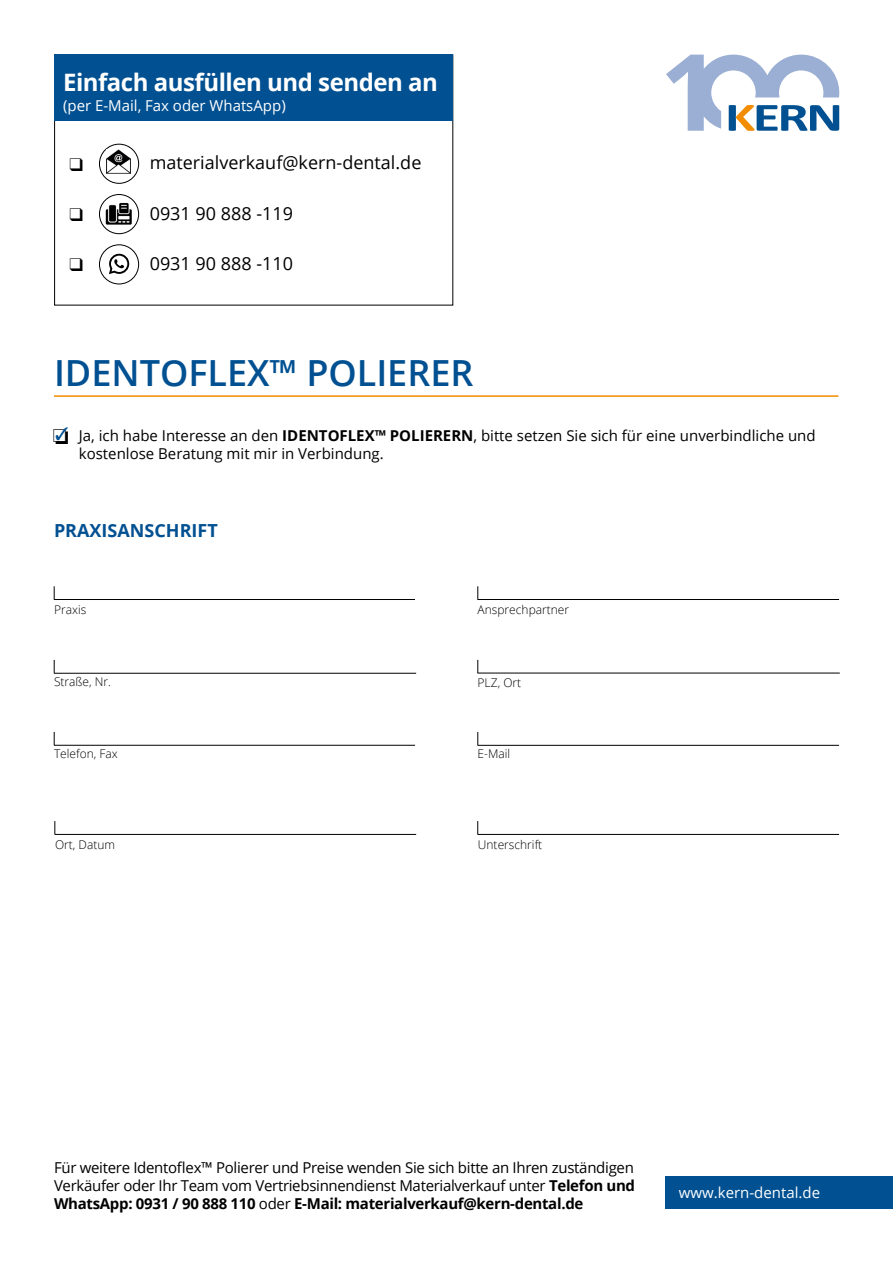
<style>
.page{position:relative;width:893px;height:1263px;background:#fff}
.page>*{position:absolute;margin:0;border:0;box-sizing:border-box;transform-origin:0 0}
.t1{font:600 36px "Open Sans";color:#005092}
.t2{font:700 24px "Open Sans";letter-spacing:-.02em;color:#fff}
.t3{font:18px "Open Sans";color:#000}
.t4{font:700 18px "Open Sans";color:#005092}
.t5{font:15px/18px "Open Sans";color:#000}
.t6{font:15px "Open Sans";color:#fff}
.t7{font:300 12px "Open Sans";color:#000}
.s1{font-weight:700}
</style>
<div class="page">
<svg style="left:666px;top:55px;width:173px;height:76px"></svg>
<div style="left:54px;top:54px;width:399px;height:67px;background:#005092"></div>
<svg style="left:99px;top:144px;width:40px;height:39px"></svg>
<div style="left:99px;top:144px;width:40px;height:40px;border:1px solid #000;border-radius:50%"></div>
<img style="left:107px;top:149px;width:24px;height:24px">
<div style="left:99px;top:245px;width:40px;height:39px;border:1px solid #000;border-radius:50%"></div>
<svg style="left:99px;top:195px;width:40px;height:39px"></svg>
<div style="left:99px;top:194px;width:40px;height:40px;border:1px solid #000;border-radius:50%"></div>
<img style="left:106px;top:201px;width:26px;height:25px">
<svg style="left:109px;top:254px;width:20px;height:20px"></svg>
<hr style="left:54px;top:395px;width:784px;height:2px;background:#f28c00">
<div style="left:666px;top:1176px;width:227px;height:33px;background:#005092"></div>
<svg style="left:478px;top:586px;width:1px;height:13px"></svg>
<hr style="left:478px;top:599px;width:361px;height:1px;background:#000">
<svg style="left:54px;top:660px;width:1px;height:13px"></svg>
<hr style="left:54px;top:673px;width:362px;height:1px;background:#000">
<svg style="left:478px;top:660px;width:1px;height:13px"></svg>
<hr style="left:478px;top:673px;width:362px;height:1px;background:#000">
<svg style="left:54px;top:586px;width:1px;height:13px"></svg>
<hr style="left:54px;top:599px;width:361px;height:1px;background:#000">
<svg style="left:54px;top:732px;width:1px;height:13px"></svg>
<hr style="left:54px;top:745px;width:361px;height:1px;background:#000">
<svg style="left:55px;top:821px;width:1px;height:13px"></svg>
<hr style="left:55px;top:834px;width:361px;height:1px;background:#000">
<svg style="left:478px;top:732px;width:1px;height:13px"></svg>
<hr style="left:478px;top:745px;width:361px;height:1px;background:#000">
<svg style="left:477px;top:821px;width:1px;height:13px"></svg>
<hr style="left:478px;top:834px;width:361px;height:1px;background:#000">
<h2 class="t2" style="left:63px;top:65px;width:376px">Einfach ausfüllen und senden an</h2>
<p class="t6" style="left:63px;top:96px;width:224px">(per E-Mail, Fax oder WhatsApp)</p>
<p class="t3" style="left:150px;top:151px;width:273px">materialverkauf@kern-dental.de</p>
<p class="t3" style="left:150px;top:201px;width:145px">0931 90 888 -119</p>
<p class="t3" style="left:150px;top:251px;width:145px">0931 90 888 -110</p>
<h1 class="t1" style="left:54px;top:348px;width:421px">IDENTOFLEX™ POLIERER</h1>
<p class="t5" style="left:79px;top:426px;width:738px">Ja, ich habe Interesse an den <span class="s1">IDENTOFLEX™ POLIERERN</span>, bitte setzen Sie sich für eine unverbindliche und kostenlose Beratung mit mir in Verbindung.</p>
<p class="t4" style="left:54px;top:517px;width:165px">PRAXISANSCHRIFT</p>
<p class="t7" style="left:54px;top:601px;width:34px">Praxis</p>
<p class="t7" style="left:478px;top:601px;width:93px">Ansprechpartner</p>
<p class="t7" style="left:54px;top:673px;width:59px">Straße, Nr.</p>
<p class="t7" style="left:478px;top:674px;width:45px">PLZ, Ort</p>
<p class="t7" style="left:54px;top:745px;width:65px">Telefon, Fax</p>
<p class="t7" style="left:55px;top:837px;width:62px">Ort, Datum</p>
<p class="t7" style="left:478px;top:745px;width:34px">E-Mail</p>
<p class="t7" style="left:478px;top:837px;width:66px">Unterschrift</p>
<p class="t5" style="left:54px;top:1158px;width:583px;text-align:justify">Für weitere Identoflex™ Polierer und Preise wenden Sie sich bitte an Ihren zuständigen Verkäufer oder Ihr Team vom Vertriebsinnendienst Materialverkauf unter <span class="s1">Telefon und WhatsApp: 0931 / 90 888 110</span> oder <span class="s1">E-Mail: materialverkauf@kern-dental.de</span></p>
<p class="t6" style="left:679px;top:1182px;width:143px">www.kern-dental.de</p>
</div>
